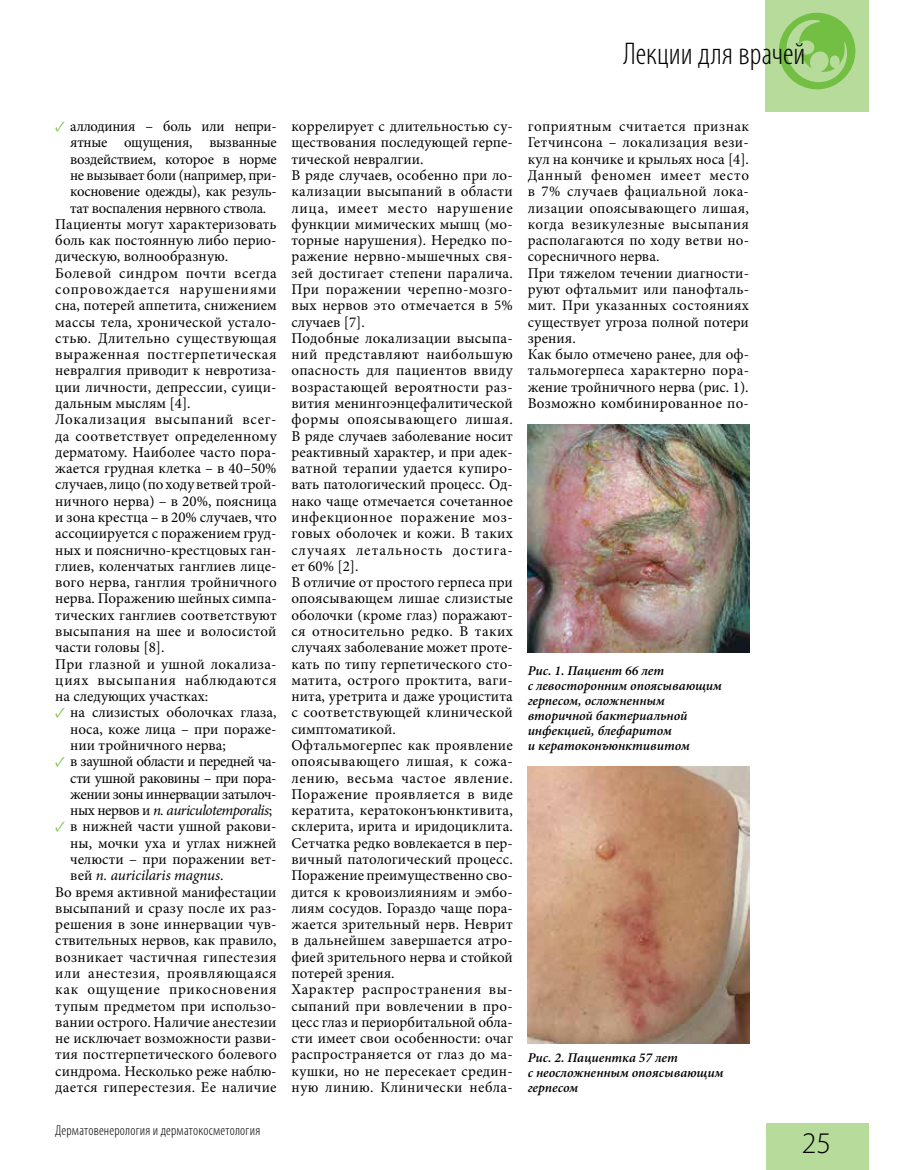
<style>
.page{position:relative;width:915px;height:1170px;background:#fff}
.page>*{position:absolute;margin:0;border:0;box-sizing:border-box;transform-origin:0 0}
.t1{font:300 condensed 31.5px "Myriad Pro";color:#000}
.t2{font:300 30px "Myriad Pro";color:#000}
.t3{font:15px/16.2px "Minion Pro";letter-spacing:.01em;color:#000;text-align:justify}
.t4{font:15px "Minion Pro";letter-spacing:-.02em;color:#000}
.t5{font:15px "Minion Pro";letter-spacing:.035em;color:#000}
.t6{font:15px "Minion Pro";letter-spacing:.045em;color:#000}
.t7{font:15px "Minion Pro";letter-spacing:.05em;color:#000}
.t8{font:15px "Minion Pro";letter-spacing:.04em;color:#000}
.t9{font:italic 15px "Minion Pro";letter-spacing:-.005em;color:#000}
.t10{font:300 condensed 14.25px "Myriad Pro";letter-spacing:.015em;color:#000}
.t11{font:italic 600 13.5px/15px "Minion Pro";letter-spacing:-.005em;color:#000}
.s1{color:#72bf44}
.s2{font-style:italic}
.s3{font-style:normal}
</style>
<div class="page">
<div style="left:765px;top:1123px;width:102px;height:46px;background:#b7db9b"></div>
<div style="left:764px;top:0;width:103px;height:111px;background:#b7db9b"></div>
<div style="left:778px;top:13px;width:77px;height:76px;background:#72bf44;border-radius:50%"></div>
<svg style="left:784px;top:20px;width:63px;height:63px"></svg>
<img style="left:527px;top:424px;width:221px;height:228px">
<img style="left:527px;top:766px;width:221px;height:277px">
<h1 class="t1" style="left:623px;top:35px;width:183px">Лекции для врачей</h1>
<p class="t4" style="left:55px;top:116px;width:223px"><span class="s1">✓</span> аллодиния – боль или непри-</p>
<p class="t4" style="left:70px;top:133px;width:208px">ятные ощущения, вызванные</p>
<p class="t4" style="left:70px;top:149px;width:208px">воздействием, которое в норме</p>
<p class="t4" style="left:70px;top:165px;width:208px">не вызывает боли (например, при-</p>
<p class="t4" style="left:70px;top:181px;width:208px">косновение одежды), как резуль-</p>
<p class="t4" style="left:70px;top:198px;width:197px">тат воспаления нервного ствола.</p>
<p class="t3" style="left:55px;top:216px;width:223px">Пациенты могут характеризовать</p>
<p class="t3" style="left:55px;top:232px;width:223px">боль как постоянную либо перио-</p>
<p class="t3" style="left:55px;top:248px;width:174px">дическую, волнообразную.</p>
<p class="t5" style="left:55px;top:263px;width:223px">Болевой синдром почти всегда</p>
<p class="t7" style="left:55px;top:279px;width:223px">сопровождается нарушениями</p>
<p class="t3" style="left:55px;top:297px;width:223px">сна, потерей аппетита, снижением</p>
<p class="t3" style="left:55px;top:314px;width:223px">массы тела, хронической устало-</p>
<p class="t3" style="left:55px;top:330px;width:223px">стью. Длительно существующая</p>
<p class="t5" style="left:55px;top:344px;width:223px">выраженная постгерпетическая</p>
<p class="t3" style="left:55px;top:362px;width:223px">невралгия приводит к невротиза-</p>
<p class="t3" style="left:55px;top:379px;width:223px">ции личности, депрессии, суици-</p>
<p class="t3" style="left:55px;top:395px;width:137px">дальным мыслям [4].</p>
<p class="t8" style="left:55px;top:409px;width:223px">Локализация высыпаний всег-</p>
<p class="t3" style="left:55px;top:427px;width:223px">да соответствует определенному</p>
<p class="t3" style="left:55px;top:444px;width:223px">дерматому. Наиболее часто пора-</p>
<p class="t3" style="left:55px;top:460px;width:223px">жается грудная клетка – в 40–50%</p>
<p class="t3" style="left:55px;top:476px;width:223px">случаев, лицо (по ходу ветвей трой-</p>
<p class="t3" style="left:55px;top:493px;width:223px">ничного нерва) – в 20%, поясница</p>
<p class="t3" style="left:55px;top:509px;width:223px">и зона крестца – в 20% случаев, что</p>
<p class="t3" style="left:55px;top:525px;width:223px">ассоциируется с поражением груд-</p>
<p class="t3" style="left:55px;top:541px;width:223px">ных и пояснично-крестцовых ган-</p>
<p class="t3" style="left:55px;top:558px;width:223px">глиев, коленчатых ганглиев лице-</p>
<p class="t3" style="left:55px;top:574px;width:223px">вого нерва, ганглия тройничного</p>
<p class="t3" style="left:55px;top:590px;width:223px">нерва. Поражению шейных симпа-</p>
<p class="t3" style="left:55px;top:607px;width:223px">тических ганглиев соответствуют</p>
<p class="t3" style="left:55px;top:623px;width:223px">высыпания на шее и волосистой</p>
<p class="t3" style="left:55px;top:639px;width:111px">части головы [8].</p>
<p class="t3" style="left:55px;top:655px;width:223px">При глазной и ушной локализа-</p>
<p class="t6" style="left:55px;top:670px;width:223px">циях высыпания наблюдаются</p>
<p class="t3" style="left:55px;top:688px;width:154px">на следующих участках:</p>
<p class="t3" style="left:70px;top:704px;width:208px;text-indent:-15px"><span class="s1">✓</span> на слизистых оболочках глаза, носа, коже лица – при пораже&shy;нии тройничного нерва;</p>
<p class="t3" style="left:70px;top:753px;width:208px;text-indent:-15px"><span class="s1">✓</span> в заушной области и передней ча&shy;сти ушной раковины – при пора&shy;жении зоны иннервации затылоч&shy;ных нервов и <span class="s2">n. аuriculotemporalis</span>;</p>
<p class="t3" style="left:55px;top:818px;width:223px"><span class="s1">✓</span> в нижней части ушной ракови-</p>
<p class="t3" style="left:70px;top:834px;width:208px">ны, мочки уха и углах нижней</p>
<p class="t3" style="left:70px;top:851px;width:208px">челюсти – при поражении вет-</p>
<p class="t9" style="left:70px;top:865px;width:155px"><span class="s3">вей</span> n. auricilaris magnus<span class="s3">.</span></p>
<p class="t3" style="left:55px;top:883px;width:223px">Во время активной манифестации</p>
<p class="t3" style="left:55px;top:899px;width:223px">высыпаний и сразу после их раз-</p>
<p class="t3" style="left:55px;top:916px;width:223px">решения в зоне иннервации чув-</p>
<p class="t3" style="left:55px;top:932px;width:223px">ствительных нервов, как правило,</p>
<p class="t3" style="left:55px;top:948px;width:223px">возникает частичная гипестезия</p>
<p class="t5" style="left:55px;top:963px;width:223px">или анестезия, проявляющаяся</p>
<p class="t6" style="left:55px;top:979px;width:223px">как ощущение прикосновения</p>
<p class="t3" style="left:55px;top:997px;width:223px">тупым предметом при использо-</p>
<p class="t3" style="left:55px;top:1013px;width:223px">вании острого. Наличие анестезии</p>
<p class="t3" style="left:55px;top:1030px;width:223px">не исключает возможности разви-</p>
<p class="t3" style="left:55px;top:1046px;width:223px">тия постгерпетического болевого</p>
<p class="t3" style="left:55px;top:1062px;width:223px">синдрома. Несколько реже наблю-</p>
<p class="t3" style="left:55px;top:1078px;width:223px">дается гиперестезия. Ее наличие</p>
<p class="t10" style="left:55px;top:1121px;width:206px">Дерматовенерология и дерматокосметология</p>
<p class="t3" style="left:291px;top:118px;width:223px;text-align:left">коррелирует с длительностью су&shy;ществования последующей герпе&shy;тической невралгии.<br>В ряде случаев, особенно при ло&shy;кализации высыпаний в области лица, имеет место нарушение функции мимических мышц (мо&shy;торные нарушения). Нередко по&shy;ражение нервно-мышечных свя&shy;зей достигает степени паралича.<br>При поражении черепно-мозго&shy;вых нервов это отмечается в 5% случаев [7].<br>Подобные локализации высыпа&shy;ний представляют наибольшую опасность для пациентов ввиду возрастающей вероятности раз&shy;вития менингоэнцефалитической формы опоясывающего лишая.<br>В ряде случаев заболевание носит реактивный характер, и при адек&shy;ватной терапии удается купиро&shy;вать патологический процесс. Од&shy;нако чаще отмечается сочетанное инфекционное поражение моз&shy;говых оболочек и кожи. В таких случаях летальность достига&shy;ет 60% [2].<br>В отличие от простого герпеса при опоясывающем лишае слизистые оболочки (кроме глаз) поражают&shy;ся относительно редко. В таких случаях заболевание может проте&shy;кать по типу герпетического сто&shy;матита, острого проктита, ваги&shy;нита, уретрита и даже уроцистита с соответствующей клинической симптоматикой.<br>Офтальмогерпес как проявление опоясывающего лишая, к сожа&shy;лению, весьма частое явление.<br>Поражение проявляется в виде кератита, кератоконъюнктивита, склерита, ирита и иридоциклита.<br>Сетчатка редко вовлекается в пер&shy;вичный патологический процесс.<br>Поражение преимущественно сво&shy;дится к кровоизлияниям и эмбо&shy;лиям сосудов. Гораздо чаще пора&shy;жается зрительный нерв. Неврит в дальнейшем завершается атро&shy;фией зрительного нерва и стойкой потерей зрения.<br>Характер распространения вы&shy;сыпаний при вовлечении в про&shy;цесс глаз и периорбитальной обла&shy;сти имеет свои особенности: очаг распространяется от глаз до ма&shy;кушки, но не пересекает средин&shy;ную линию. Клинически небла-</p>
<p class="t3" style="left:527px;top:118px;width:223px;text-align:left">гоприятным считается признак<br>Гетчинсона – локализация вези&shy;кул на кончике и крыльях носа [4].<br>Данный феномен имеет место в 7% случаев фациальной лока&shy;лизации опоясывающего лишая, когда везикулезные высыпания располагаются по ходу ветви но&shy;соресничного нерва.<br>При тяжелом течении диагности&shy;руют офтальмит или панофталь&shy;мит. При указанных состояниях существует угроза полной потери зрения.<br>Как было отмечено ранее, для оф&shy;тальмогерпеса характерно пора&shy;жение тройничного нерва (рис. 1).<br>Возможно комбинированное по-</p>
<p class="t11" style="left:527px;top:663px;width:196px">Рис. 1. Пациент 66 лет<br>с левосторонним опоясывающим герпесом, осложненным вторичной бактериальной инфекцией, блефаритом<br>и кератоконъюнктивитом</p>
<p class="t11" style="left:527px;top:1050px;width:197px">Рис. 2. Пациентка 57 лет<br>с неосложненным опоясывающим герпесом</p>
<h2 class="t2" style="left:801px;top:1125px;width:31px">25</h2>
</div>
